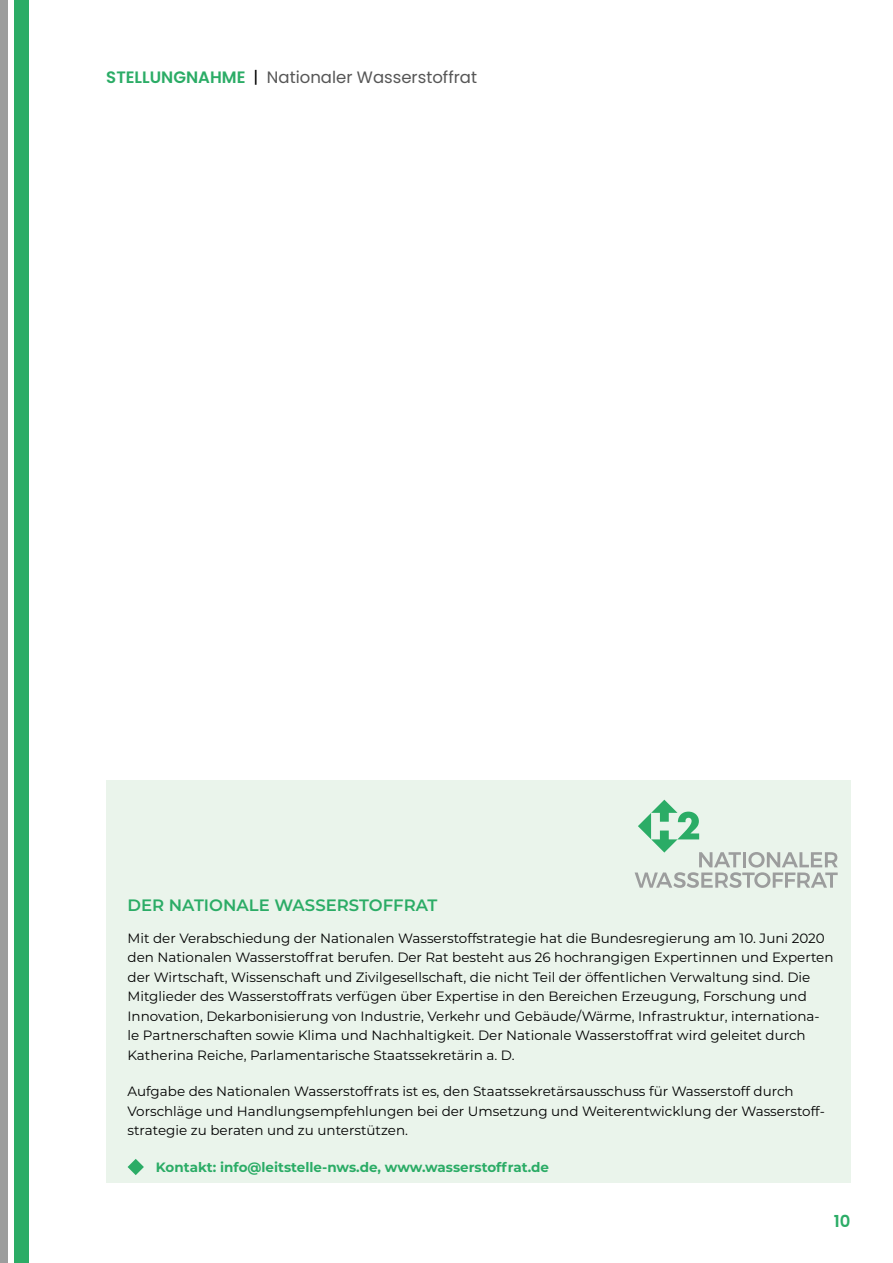
<style>
.page{position:relative;width:893px;height:1263px;background:#fff}
.page>*{position:absolute;margin:0;border:0;box-sizing:border-box;transform-origin:0 0}
.t1{font:16.5px "Poppins";color:#565656}
.Überschrift_Infokasten{font:600 16.5px "Montserrat";color:#2bac66}
.t2{font:600 16.5px "Poppins";color:#2bac66}
.Fließtext_-_Infokasten{font:13.5px/19.5px "Montserrat";color:#000}
.Fließtext_-_Infokasten-2{font:700 13.5px "Montserrat";color:#2bac66}
.s1{font-weight:600;color:#2bac66}
.s2{color:#000}
</style>
<div class="page">
<div style="left:14px;top:0;width:15px;height:1262px;background:#2bac66"></div>
<div style="left:0;top:1px;width:8px;height:1262px;background:#9c9d9d"></div>
<div style="left:106px;top:780px;width:744px;height:402px;background:#eaf4eb"></div>
<svg style="left:128px;top:1159px;width:16px;height:16px"></svg>
<svg style="left:635px;top:800px;width:203px;height:88px"></svg>
<p class="t1" style="left:106px;top:68px;width:372px"><span class="s1">STELLUNGNAHME</span> <span class="s2">|</span> Nationaler Wasserstoffrat</p>
<p class="Überschrift_Infokasten" style="left:128px;top:893px;width:311px">DER NATIONALE WASSERSTOFFRAT</p>
<p class="Fließtext_-_Infokasten" style="left:128px;top:928px;width:707px">Mit der Verabschiedung der Nationalen Wasserstoffstrategie hat die Bundesregierung am 10. Juni 2020 den Nationalen Wasserstoffrat berufen. Der Rat besteht aus 26 hochrangigen Expertinnen und Experten der Wirtschaft, Wissenschaft und Zivilgesellschaft, die nicht Teil der öffentlichen Verwaltung sind. Die Mitglieder des Wasserstoffrats verfügen über Expertise in den Bereichen Erzeugung, Forschung und Innovation, Dekarbonisierung von Industrie, Verkehr und Gebäude/Wärme, Infrastruktur, internationa&shy;le Partnerschaften sowie Klima und Nachhaltigkeit. Der Nationale Wasserstoffrat wird geleitet durch Katherina Reiche, Parlamentarische Staatssekretärin a. D.</p>
<p class="Fließtext_-_Infokasten" style="left:128px;top:1081px;width:699px">Aufgabe des Nationalen Wasserstoffrats ist es, den Staatssekretärsausschuss für Wasserstoff durch<br>Vorschläge und Handlungsempfehlungen bei der Umsetzung und Weiterentwicklung der Wasserstoff&shy;strategie zu beraten und zu unterstützen.</p>
<p class="Fließtext_-_Infokasten-2" style="left:156px;top:1157px;width:395px">Kontakt: info@leitstelle-nws.de, www.wasserstoffrat.de</p>
<p class="t2" style="left:834px;top:1212px;width:18px">10</p>
</div>
